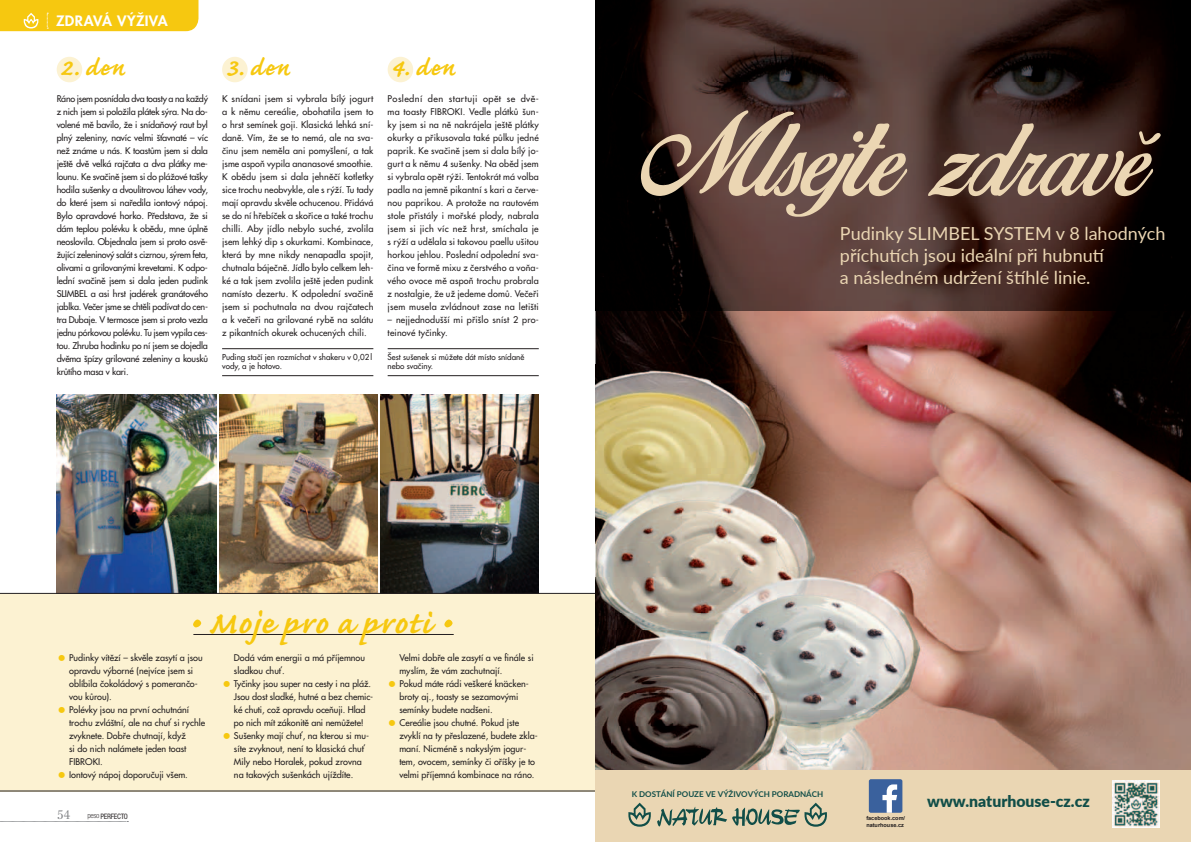
<style>
.page{position:relative;width:1191px;height:842px;background:#fff}
.page>*{position:absolute;margin:0;border:0;box-sizing:border-box;transform-origin:0 0}
.t1{font:700 40px "Caflisch Script Pro";letter-spacing:.025em;color:#f6c810}
.t2{font:700 30px "Caflisch Script Pro";letter-spacing:.045em;color:#f6c810}
.t3{font:18px/21.6px "Lato";color:#ebd6b3}
.t4{font:900 16px "Lato";color:#114e48}
.t5{font:14px "Futura CE Heavy";letter-spacing:.02em;color:#fff;scale:1.05 1}
.t6{font:300 12px "Centennial CE";color:#808285}
.t7{font:9px/13px "Futura CE";color:#231f20}
.t8{font:9px/13px "Futura CE";letter-spacing:.02em;color:#231f20}
.t9{font:8px/9px "Futura CE";color:#231f20}
.t10{font:700 8px "Lato";color:#114e48}
.t11{font:condensed 8px "Nimbus San DCE";letter-spacing:-.04em;color:#231f20}
.t12{font:700 5.5px/6.7px "Arial";color:#231f20}
.s1{font-size:50px}
.s2{font-size:16px;color:#f6c810}
</style>
<div class="page">
<img style="left:219px;top:394px;width:158px;height:199px">
<img style="left:57px;top:394px;width:159px;height:199px">
<img style="left:380px;top:394px;width:159px;height:199px">
<div style="left:0;top:594px;width:595px;height:197px;background:#fcf2d2"></div>
<div style="left:0;top:0;width:198px;height:31px;background:#f6c810"></div>
<svg style="left:0;top:821px;width:128px;height:1px"></svg>
<hr style="left:193px;top:634px;width:261px;height:1px;background:#231f20">
<hr style="left:0;top:791px;width:595px;height:1px;background:#231f20">
<hr style="left:0;top:593px;width:595px;height:1px;background:#231f20">
<div style="left:57px;top:57px;width:25px;height:25px;background:#fcf2d2;border-radius:50%"></div>
<div style="left:222px;top:57px;width:26px;height:25px;background:#fcf2d2;border-radius:50%"></div>
<div style="left:388px;top:57px;width:25px;height:25px;background:#fcf2d2;border-radius:50%"></div>
<hr style="left:222px;top:348px;width:151px;height:1px;background:#231f20">
<hr style="left:222px;top:375px;width:151px;height:1px;background:#231f20">
<hr style="left:388px;top:348px;width:151px;height:1px;background:#231f20">
<hr style="left:388px;top:375px;width:151px;height:1px;background:#231f20">
<img style="left:595px;top:0;width:596px;height:771px">
<img style="left:595px;top:365px;width:181px;height:213px">
<img style="left:776px;top:475px;width:43px;height:96px">
<img style="left:595px;top:578px;width:106px;height:52px">
<img style="left:819px;top:571px;width:105px;height:139px">
<img style="left:786px;top:710px;width:138px;height:61px">
<img style="left:760px;top:571px;width:59px;height:93px">
<img style="left:701px;top:612px;width:59px;height:18px">
<img style="left:786px;top:664px;width:33px;height:62px">
<img style="left:701px;top:571px;width:75px;height:41px">
<img style="left:595px;top:630px;width:191px;height:141px">
<svg style="left:641px;top:110px;width:266px;height:107px;background:#7c6559"></svg>
<div style="left:595px;top:771px;width:596px;height:71px;background:#ead6b3"></div>
<svg style="left:657px;top:803px;width:170px;height:24px"></svg>
<svg style="left:628px;top:803px;width:23px;height:24px"></svg>
<img style="left:1112px;top:780px;width:47px;height:47px">
<div style="left:869px;top:779px;width:33px;height:34px;background:#3a619d;border-radius:2px"></div>
<svg style="left:882px;top:784px;width:15px;height:29px"></svg>
<svg style="left:928px;top:123px;width:233px;height:73px;background:#745e51"></svg>
<h3 class="t5" style="left:56px;top:11px;width:108px">ZDRAVÁ VÝŽIVA</h3>
<h2 class="t2" style="left:60px;top:53px;width:66px">2. den</h2>
<h2 class="t2" style="left:226px;top:53px;width:65px">3. den</h2>
<h2 class="t2" style="left:391px;top:53px;width:65px">4. den</h2>
<p class="t7" style="left:57px;top:92px;width:153px;text-align:justify">Ráno jsem posnídala dva toasty a na každý z nich jsem si položila plátek sýra. Na do&shy;volené mě bavilo, že i snídaňový raut byl plný zeleniny, navíc velmi šťavnaté – víc než známe u nás. K toastům jsem si dala ještě dvě velká rajčata a dva plátky me&shy;lounu. Ke svačině jsem si do plážové tašky hodila sušenky a dvoulitrovou láhev vody, do které jsem si naředila iontový nápoj.<br>Bylo opravdové horko. Představa, že si dám teplou polévku k obědu, mne úplně neoslovila. Objednala jsem si proto osvě&shy;žující zeleninový salát s cizrnou, sýrem feta, olivami a grilovanými krevetami. K odpo&shy;lední svačině jsem si dala jeden pudink SLIMBEL</p>
<p class="t7" style="left:57px;top:287px;width:153px;text-align:justify;text-indent:34px">a asi hrst jadérek granátového jablka. Večer jsme se chtěli podívat do cen&shy;tra Dubaje. V termosce jsem si proto vezla jednu pórkovou polévku. Tu jsem vypila ces&shy;tou. Zhruba hodinku po ní jsem se dojedla dvěma špízy grilované zeleniny a kousků krůtího masa v kari.</p>
<p class="t7" style="left:222px;top:92px;width:153px;text-align:justify">K snídani jsem si vybrala bílý jogurt a k němu cereálie, obohatila jsem to o hrst semínek goji. Klasická lehká sní&shy;daně. Vím, že se to nemá, ale na sva&shy;činu jsem neměla ani pomyšlení, a tak jsme aspoň vypila ananasové smoothie.<br>K obědu jsem si dala jehněčí kotletky sice trochu neobvykle, ale s rýží. Tu tady mají opravdu skvěle ochucenou. Přidává se do ní hřebíček a skořice a také trochu chilli. Aby jídlo nebylo suché, zvolila jsem lehký dip s okurkami. Kombinace, která by mne nikdy nenapadla spojit, chutnala báječně. Jídlo bylo celkem leh&shy;ké a tak jsem zvolila ještě jeden pudink namísto dezertu. K odpolední svačině jsem si pochutnala na dvou rajčatech a k večeři na grilované rybě na salátu z pikantních okurek ochucených chili.</p>
<p class="t7" style="left:388px;top:92px;width:153px;text-align:justify">Poslední den startuji opět se dvě&shy;ma toasty FIBROKI. Vedle plátků šun&shy;ky jsem si na ně nakrájela ještě plátky okurky a přikusovala také půlku jedné paprik. Ke svačině jsem si dala bílý jo&shy;gurt a k němu 4 sušenky. Na oběd jsem si vybrala opět rýži. Tentokrát má volba padla na jemně pikantní s kari a červe&shy;nou paprikou. A protože na rautovém stole přistály i mořské plody, nabrala jsem si jich víc než hrst, smíchala je s rýží a udělala si takovou paellu ušitou horkou jehlou. Poslední odpolední sva&shy;čina ve formě mixu z čerstvého a voňa&shy;vého ovoce mě aspoň trochu probrala z nostalgie, že už jedeme domů. Večeři jsem musela zvládnout zase na letišti</p>
<p class="t8" style="left:388px;top:313px;width:153px">– nejjednodušší mi přišlo sníst 2 pro&shy;teinové tyčinky.</p>
<p class="t9" style="left:222px;top:353px;width:152px">Puding stačí jen rozmíchat v shakeru v 0,02l vody, a je hotovo.</p>
<p class="t9" style="left:388px;top:353px;width:138px">Šest sušenek si můžete dát místo snídaně nebo svačiny.</p>
<h3 class="t3" style="left:840px;top:222px;width:327px">Pudinky SLIMBEL SYSTEM v 8 lahodných příchutích jsou ideální při hubnutí<br>a následném udržení štíhlé linie.</h3>
<h1 class="t1" style="left:188px;top:603px;width:264px"><span class="s1">•</span> Moje pro a proti <span class="s1">•</span></h1>
<p class="t7" style="left:69px;top:651px;width:135px;text-indent:-12px"><span class="s2">•</span> Pudinky vítězí – skvěle zasytí a jsou opravdu výborné (nejvíce jsem si oblíbila čokoládový s pomerančo&shy;vou kůrou).</p>
<p class="t7" style="left:69px;top:703px;width:137px;text-indent:-12px"><span class="s2">•</span> Polévky jsou na první ochutnání trochu zvláštní, ale na chuť si rychle zvyknete. Dobře chutnají, když<br>si do nich nalámete jeden toast<br>FIBROKI.</p>
<p class="t7" style="left:57px;top:768px;width:132px"><span class="s2">•</span> Iontový nápoj doporučuji všem.</p>
<h3 class="t6" style="left:57px;top:807px;width:15px">54</h3>
<p class="t11" style="left:87px;top:812px;width:42px"><sup>peso</sup> PERFECTO</p>
<p class="t7" style="left:234px;top:651px;width:133px">Dodá vám energii a má příjemnou sladkou chuť.</p>
<p class="t7" style="left:234px;top:677px;width:141px;text-indent:-12px"><span class="s2">•</span> Tyčinky jsou super na cesty i na pláž.<br>Jsou dost sladké, hutné a bez chemic&shy;ké chuti, což opravdu oceňuji. Hlad po nich mít zákonitě ani nemůžete!</p>
<p class="t7" style="left:234px;top:729px;width:136px;text-indent:-12px"><span class="s2">•</span> Sušenky mají chuť, na kterou si mu&shy;síte zvyknout, není to klasická chuť Mily nebo Horalek, pokud zrovna na takových sušenkách ujíždíte.</p>
<p class="t7" style="left:399px;top:651px;width:136px">Velmi dobře ale zasytí a ve finále si myslím, že vám zachutnají.</p>
<p class="t7" style="left:399px;top:677px;width:131px;text-indent:-12px"><span class="s2">•</span> Pokud máte rádi veškeré knäcken&shy;broty aj., toasty se sezamovými semínky budete nadšeni.</p>
<p class="t7" style="left:399px;top:716px;width:140px;text-indent:-12px"><span class="s2">•</span> Cereálie jsou chutné. Pokud jste zvyklí na ty přeslazené, budete zkla&shy;maní. Nicméně s nakyslým jogur&shy;tem, ovocem, semínky či oříšky je to velmi příjemná kombinace na ráno.</p>
<p class="t10" style="left:632px;top:789px;width:193px">K DOSTÁNÍ POUZE VE VÝŽIVOVÝCH PORADNÁCH</p>
<p class="t12" style="left:866px;top:815px;width:40px">facebook.com/ naturhouse.cz</p>
<h3 class="t4" style="left:927px;top:789px;width:164px">www.naturhouse-cz.cz</h3>
</div>
